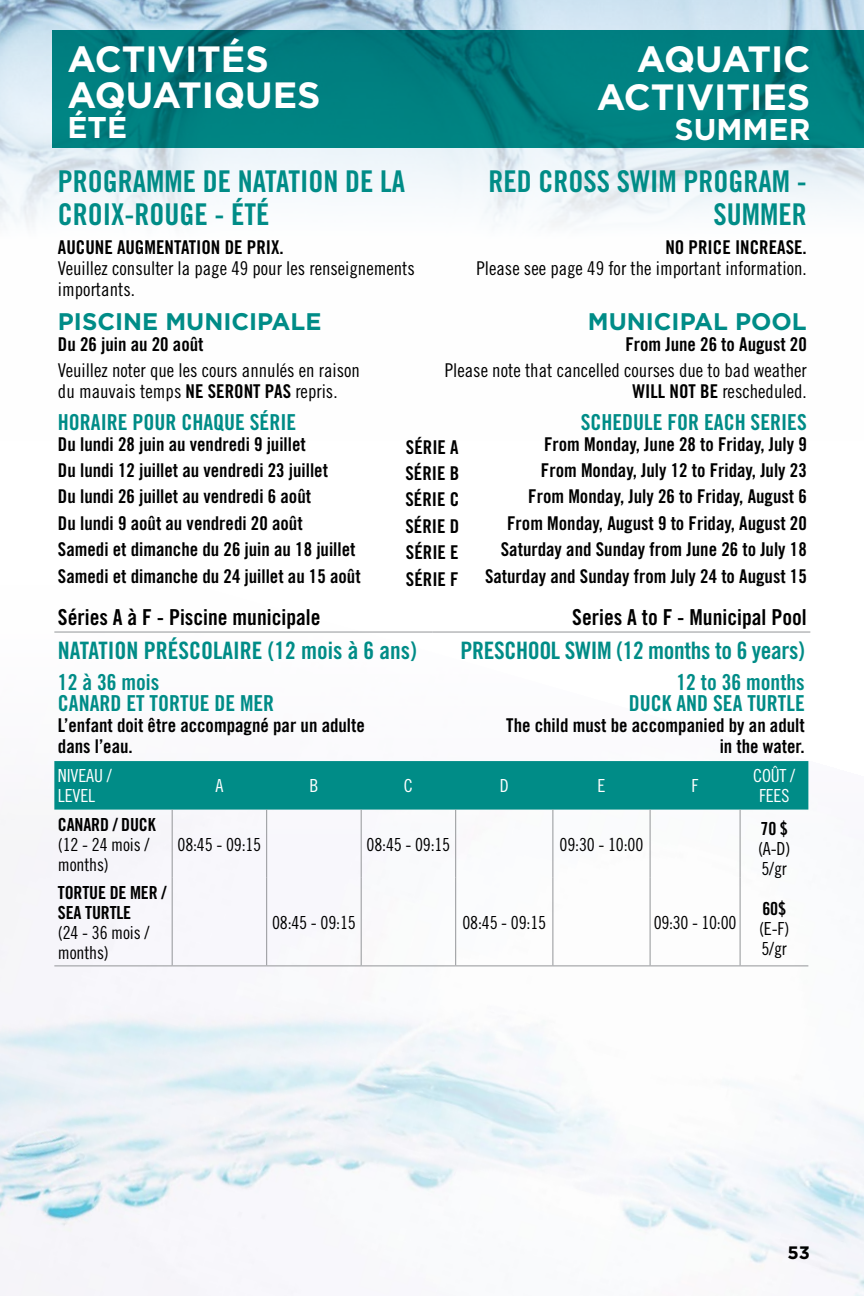
<style>
.page{position:relative;width:864px;height:1296px;background:#fff}
.page>*{position:absolute;margin:0;border:0;box-sizing:border-box;transform-origin:0 0}
.t1{font:700 36.6px/38px "Gotham";color:#fff;text-align:right}
.activité{font:30px/32.4px "Trade Gothic Bold Cond Twenty";color:#008c87}
.t2{font:700 30px "Gotham";color:#fff}
.Niveau{font:24px "Trade Gothic Bold Cond Twenty";letter-spacing:-.015em;color:#008c87}
.Niveau-2{font:700 24px "Gotham";color:#008c87}
.Session{font:22px/21px "Trade Gothic Bold Cond Twenty";color:#008c87}
.Session-2{font:22px "Trade Gothic Bold Cond Twenty";color:#000}
.Niveau-3{font:22px "Trade Gothic Bold Cond Twenty";color:#008c87}
.Session-3{font:19px/21px "Trade Gothic Bold Cond Twenty";color:#000}
.t3{font:19px/21px "Trade Gothic Cond Eighteen";color:#000}
.t4{font:18px/20px "Trade Gothic Cond Eighteen";letter-spacing:-.01em;color:#000}
.Session-4{font:18px/20px "Trade Gothic Bold Cond Twenty";letter-spacing:-.01em;color:#000}
.t5{font:18px/20px "Trade Gothic Cond Eighteen";letter-spacing:-.01em;color:#fff}
.t6{font:700 18px "Gotham";color:#000}
.s1{font-family:"Trade Gothic Bold Cond Twenty"}
</style>
<div class="page">
<img style="left:0;top:0;width:864px;height:225px">
<img style="left:0;top:631px;width:864px;height:665px">
<hr style="left:54px;top:632px;width:378px;height:1px;background:#939598">
<hr style="left:432px;top:632px;width:378px;height:1px;background:#939598">
<div style="left:54px;top:761px;width:754px;height:49px;background:#008c87"></div>
<hr style="left:172px;top:810px;width:1px;height:68px;background:#939598">
<hr style="left:266px;top:810px;width:1px;height:68px;background:#939598">
<hr style="left:361px;top:810px;width:1px;height:68px;background:#939598">
<hr style="left:455px;top:810px;width:1px;height:68px;background:#939598">
<hr style="left:552px;top:810px;width:1px;height:68px;background:#939598">
<hr style="left:650px;top:810px;width:1px;height:68px;background:#939598">
<hr style="left:740px;top:810px;width:1px;height:68px;background:#939598">
<hr style="left:172px;top:878px;width:1px;height:87px;background:#939598">
<hr style="left:266px;top:878px;width:1px;height:87px;background:#939598">
<hr style="left:361px;top:878px;width:1px;height:87px;background:#939598">
<hr style="left:455px;top:878px;width:1px;height:87px;background:#939598">
<hr style="left:552px;top:878px;width:1px;height:87px;background:#939598">
<hr style="left:650px;top:878px;width:1px;height:87px;background:#939598">
<hr style="left:740px;top:878px;width:1px;height:87px;background:#939598">
<hr style="left:54px;top:965px;width:118px;height:1px;background:#939598">
<hr style="left:172px;top:965px;width:95px;height:1px;background:#939598">
<hr style="left:267px;top:965px;width:94px;height:1px;background:#939598">
<hr style="left:361px;top:965px;width:95px;height:1px;background:#939598">
<hr style="left:456px;top:965px;width:97px;height:1px;background:#939598">
<hr style="left:553px;top:965px;width:97px;height:1px;background:#939598">
<hr style="left:650px;top:965px;width:90px;height:1px;background:#939598">
<hr style="left:740px;top:965px;width:68px;height:1px;background:#939598">
<svg style="left:53px;top:30px;width:811px;height:118px;background:#007c7e"></svg>
<p class="t1" style="left:67px;top:40px;width:255px;line-height:36px;text-align:left">ACTIVITÉS<br>AQUATIQUES</p>
<p class="t2" style="left:67px;top:110px;width:61px">ÉTÉ</p>
<p class="t1" style="left:597px;top:39px;width:215px">AQUATIC<br>ACTIVITIES</p>
<p class="t2" style="left:675px;top:112px;width:137px">SUMMER</p>
<p class="activité" style="left:58px;top:165px;width:349px">PROGRAMME DE NATATION DE LA<br>CROIX-ROUGE - ÉTÉ</p>
<p class="activité" style="left:489px;top:165px;width:320px;text-align:right">RED CROSS SWIM PROGRAM -<br>SUMMER</p>
<p class="Session-3" style="left:58px;top:236px;width:227px">AUCUNE AUGMENTATION DE PRIX.</p>
<p class="t3" style="left:58px;top:257px;width:358px">Veuillez consulter la page 49 pour les renseignements importants.</p>
<p class="Session-3" style="left:665px;top:236px;width:143px">NO PRICE INCREASE.</p>
<p class="t3" style="left:476px;top:257px;width:332px">Please see page 49 for the important information.</p>
<p class="Niveau-2" style="left:58px;top:308px;width:265px">PISCINE MUNICIPALE</p>
<p class="Session-3" style="left:58px;top:333px;width:147px">Du 26 juin au 20 août</p>
<p class="t3" style="left:58px;top:360px;width:304px">Veuillez noter que les cours annulés en raison du mauvais temps <span class="s1">NE SERONT PAS</span> repris.</p>
<p class="Niveau-3" style="left:58px;top:408px;width:240px">HORAIRE POUR CHAQUE SÉRIE</p>
<p class="Session-3" style="left:58px;top:433px;width:249px">Du lundi 28 juin au vendredi 9 juillet</p>
<p class="Session-3" style="left:58px;top:459px;width:271px">Du lundi 12 juillet au vendredi 23 juillet</p>
<p class="Session-3" style="left:58px;top:486px;width:255px">Du lundi 26 juillet au vendredi 6 août</p>
<p class="Session-3" style="left:58px;top:512px;width:246px">Du lundi 9 août au vendredi 20 août</p>
<p class="Session-3" style="left:58px;top:539px;width:299px">Samedi et dimanche du 26 juin au 18 juillet</p>
<p class="Session-3" style="left:58px;top:565px;width:304px">Samedi et dimanche du 24 juillet au 15 août</p>
<p class="Niveau-2" style="left:588px;top:308px;width:220px">MUNICIPAL POOL</p>
<p class="Session-3" style="left:625px;top:333px;width:183px">From June 26 to August 20</p>
<p class="t3" style="left:445px;top:360px;width:363px;text-align:right">Please note that cancelled courses due to bad weather<br><span class="s1">WILL NOT BE</span> rescheduled.</p>
<p class="Session-3" style="left:406px;top:436px;width:54px">SÉRIE A</p>
<p class="Session-3" style="left:405px;top:463px;width:55px">SÉRIE B</p>
<p class="Session-3" style="left:405px;top:489px;width:55px">SÉRIE C</p>
<p class="Session-3" style="left:405px;top:515px;width:55px">SÉRIE D</p>
<p class="Session-3" style="left:406px;top:542px;width:54px">SÉRIE E</p>
<p class="Session-3" style="left:406px;top:568px;width:54px">SÉRIE F</p>
<p class="Niveau-3" style="left:581px;top:408px;width:228px">SCHEDULE FOR EACH SERIES</p>
<p class="Session-3" style="left:544px;top:433px;width:264px">From Monday, June 28 to Friday, July 9</p>
<p class="Session-3" style="left:541px;top:459px;width:267px">From Monday, July 12 to Friday, July 23</p>
<p class="Session-3" style="left:528px;top:486px;width:280px">From Monday, July 26 to Friday, August 6</p>
<p class="Session-3" style="left:507px;top:512px;width:301px">From Monday, August 9 to Friday, August 20</p>
<p class="Session-3" style="left:501px;top:539px;width:307px">Saturday and Sunday from June 26 to July 18</p>
<p class="Session-3" style="left:485px;top:565px;width:323px">Saturday and Sunday from July 24 to August 15</p>
<p class="Session-2" style="left:58px;top:604px;width:264px">Séries A à F - Piscine municipale</p>
<p class="Session-2" style="left:572px;top:604px;width:236px">Series A to F - Municipal Pool</p>
<p class="Niveau" style="left:58px;top:636px;width:361px">NATATION PRÉSCOLAIRE (12 mois à 6 ans)</p>
<p class="Niveau" style="left:461px;top:636px;width:346px">PRESCHOOL SWIM (12 months to 6 years)</p>
<p class="Session" style="left:58px;top:672px;width:218px">12 à 36 mois<br>CANARD ET TORTUE DE MER</p>
<p class="Session-3" style="left:58px;top:715px;width:308px">L’enfant doit être accompagné par un adulte dans l’eau.</p>
<p class="Session" style="left:629px;top:672px;width:177px;text-align:right">12 to 36 months<br>DUCK AND SEA TURTLE</p>
<p class="Session-3" style="left:506px;top:715px;width:300px;text-align:right">The child must be accompanied by an adult in the water.</p>
<p class="t5" style="left:58px;top:766px;width:55px">NIVEAU /<br>LEVEL</p>
<p class="t5" style="left:215px;top:776px;width:9px">A</p>
<p class="t5" style="left:309px;top:776px;width:10px">B</p>
<p class="t5" style="left:404px;top:776px;width:10px">C</p>
<p class="t5" style="left:500px;top:776px;width:10px">D</p>
<p class="t5" style="left:597px;top:776px;width:9px">E</p>
<p class="t5" style="left:692px;top:776px;width:9px">F</p>
<p class="Session-4" style="left:58px;top:814px;width:99px">CANARD / DUCK</p>
<p class="t4" style="left:58px;top:834px;width:93px">(12 - 24 mois / months)</p>
<p class="t4" style="left:178px;top:834px;width:85px">08:45 - 09:15</p>
<p class="t4" style="left:367px;top:834px;width:85px">08:45 - 09:15</p>
<p class="t4" style="left:560px;top:834px;width:85px">09:30 - 10:00</p>
<p class="Session-4" style="left:58px;top:882px;width:110px">TORTUE DE MER /<br>SEA TURTLE</p>
<p class="t4" style="left:58px;top:922px;width:93px">(24 - 36 mois / months)</p>
<p class="t4" style="left:272px;top:912px;width:85px">08:45 - 09:15</p>
<p class="t4" style="left:462px;top:912px;width:85px">08:45 - 09:15</p>
<p class="t4" style="left:654px;top:912px;width:84px">09:30 - 10:00</p>
<p class="t5" style="left:753px;top:766px;width:44px;text-align:center">COÛT /<br>FEES</p>
<p class="Session-4" style="left:761px;top:818px;width:29px">70 $</p>
<p class="t4" style="left:758px;top:838px;width:34px">(A-D)</p>
<p class="t4" style="left:762px;top:858px;width:27px">5/gr</p>
<p class="Session-4" style="left:762px;top:898px;width:25px">60$</p>
<p class="t4" style="left:759px;top:918px;width:32px">(E-F)</p>
<p class="t4" style="left:762px;top:938px;width:27px">5/gr</p>
<p class="t6" style="left:788px;top:1242px;width:24px">53</p>
</div>
